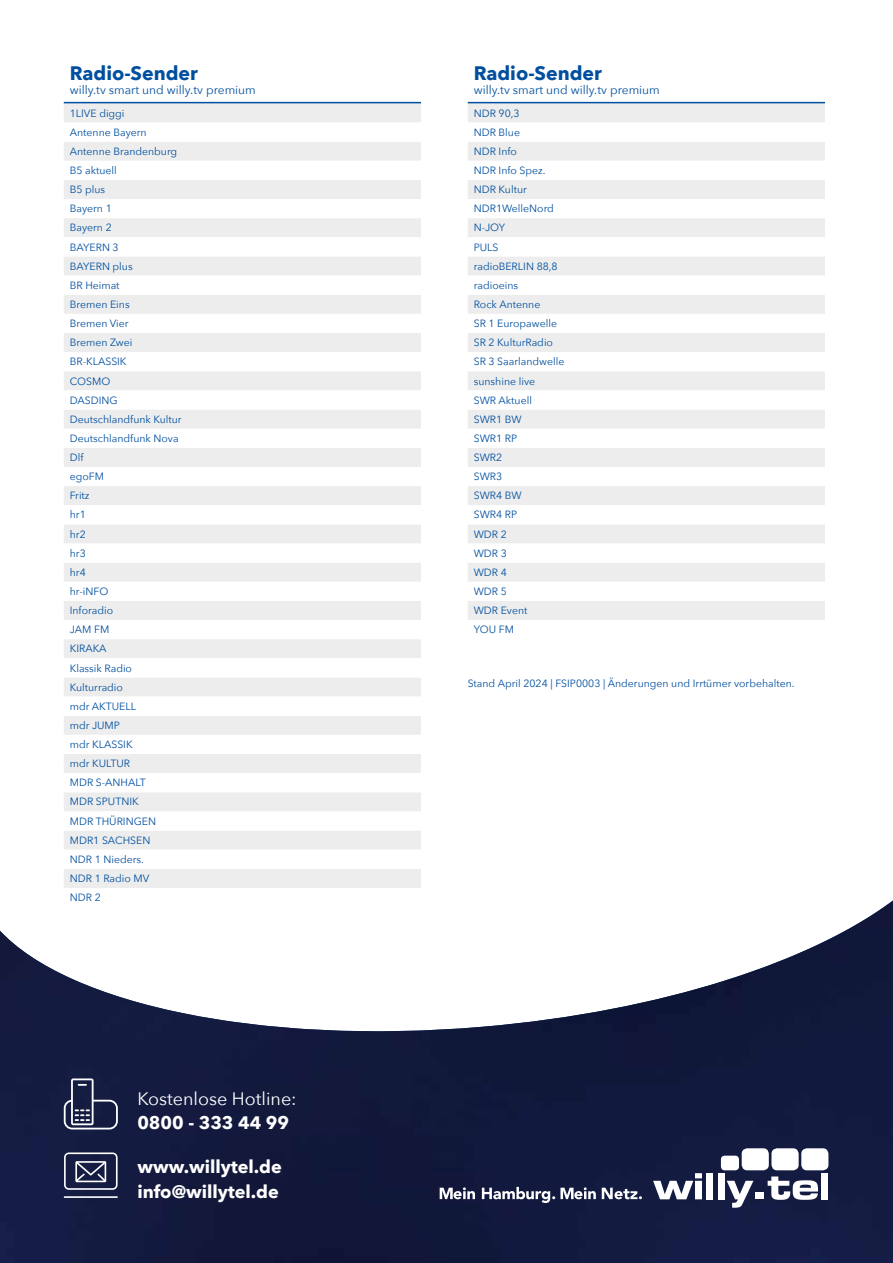
<style>
.page{position:relative;width:893px;height:1263px;background:#fff}
.page>*{position:absolute;margin:0;border:0;box-sizing:border-box;transform-origin:0 0}
.t1{font:700 19.5px "Avenir Next";color:#004f9f}
.t2{font:700 18px/24.6px "Avenir Next";color:#fff}
.t3{font:18px "Avenir Next";color:#fff}
.t4{font:12px "Avenir Next";color:#004f9f}
.t5{font:10.5px/19.2px "Avenir Next";color:#004f9f}
</style>
<div class="page">
<div style="left:64px;top:103px;width:357px;height:19px;background:#ededed"></div>
<svg style="left:64px;top:142px;width:357px;height:746px;fill:#f5f5f5"></svg>
<hr style="left:64px;top:102px;width:357px;height:1px;background:#004f9f">
<div style="left:468px;top:103px;width:357px;height:19px;background:#ededed"></div>
<svg style="left:468px;top:142px;width:357px;height:478px;fill:#efefef"></svg>
<hr style="left:468px;top:102px;width:357px;height:1px;background:#004f9f">
<img style="left:0;top:900px;width:893px;height:363px">
<svg style="left:653px;top:1173px;width:49px;height:26px"></svg>
<div style="left:706px;top:1173px;width:7px;height:26px;background:#fff"></div>
<div style="left:718px;top:1173px;width:7px;height:26px;background:#fff"></div>
<svg style="left:727px;top:1181px;width:26px;height:27px"></svg>
<div style="left:755px;top:1192px;width:9px;height:7px;background:#fff"></div>
<svg style="left:768px;top:1176px;width:50px;height:24px"></svg>
<div style="left:821px;top:1173px;width:7px;height:26px;background:#fff"></div>
<div style="left:721px;top:1156px;width:18px;height:14px;background:#fff;border-radius:4px"></div>
<div style="left:742px;top:1148px;width:27px;height:22px;background:#fff;border-radius:6px"></div>
<div style="left:771px;top:1148px;width:28px;height:22px;background:#fff;border-radius:6px"></div>
<div style="left:801px;top:1148px;width:27px;height:22px;background:#fff;border-radius:6px"></div>
<svg style="left:440px;top:1187px;width:35px;height:12px"></svg>
<svg style="left:482px;top:1187px;width:114px;height:16px"></svg>
<svg style="left:602px;top:1188px;width:40px;height:11px"></svg>
<svg style="left:64px;top:1078px;width:54px;height:51px;background:#404664"></svg>
<hr style="left:64px;top:1196px;width:54px;height:2px;background:#fff">
<svg style="left:64px;top:1152px;width:54px;height:38px;background:#4f5570"></svg>
<h1 class="t1" style="left:70px;top:56px;width:130px">Radio-Sender</h1>
<p class="t4" style="left:70px;top:80px;width:188px">willy.tv smart und willy.tv premium</p>
<p class="t5" style="left:70px;top:103px;width:113px">1LIVE diggi<br>Antenne Bayern<br>Antenne Brandenburg<br>B5 aktuell<br>B5 plus<br>Bayern 1<br>Bayern 2<br>BAYERN 3<br>BAYERN plus<br>BR Heimat<br>Bremen Eins<br>Bremen Vier<br>Bremen Zwei<br>BR-KLASSIK<br>COSMO<br>DASDING<br>Deutschlandfunk Kultur<br>Deutschlandfunk Nova<br>Dlf<br>egoFM<br>Fritz<br>hr1<br>hr2<br>hr3<br>hr4<br>hr-iNFO<br>Inforadio<br>JAM FM<br>KIRAKA<br>Klassik Radio<br>Kulturradio<br>mdr AKTUELL<br>mdr JUMP<br>mdr KLASSIK<br>mdr KULTUR<br>MDR S-ANHALT<br>MDR SPUTNIK<br>MDR THÜRINGEN<br>MDR1 SACHSEN<br>NDR 1 Nieders.<br>NDR 1 Radio MV<br>NDR 2</p>
<h2 class="t3" style="left:137px;top:1083px;width:161px">Kostenlose Hotline:</h2>
<h2 class="t2" style="left:137px;top:1110px;width:153px">0800 - 333 44 99</h2>
<h2 class="t2" style="left:137px;top:1154px;width:146px">www.willytel.de info@willytel.de</h2>
<h1 class="t1" style="left:474px;top:56px;width:130px">Radio-Sender</h1>
<p class="t4" style="left:474px;top:80px;width:188px">willy.tv smart und willy.tv premium</p>
<p class="t5" style="left:474px;top:103px;width:92px">NDR 90,3<br>NDR Blue<br>NDR Info<br>NDR Info Spez.<br>NDR Kultur<br>NDR1WelleNord<br>N-JOY<br>PULS<br>radioBERLIN 88,8 radioeins<br>Rock Antenne<br>SR 1 Europawelle<br>SR 2 KulturRadio<br>SR 3 Saarlandwelle sunshine live<br>SWR Aktuell<br>SWR1 BW<br>SWR1 RP<br>SWR2<br>SWR3<br>SWR4 BW<br>SWR4 RP<br>WDR 2<br>WDR 3<br>WDR 4<br>WDR 5<br>WDR Event<br>YOU FM</p>
<p class="t5" style="left:468px;top:673px;width:328px">Stand April 2024 | FSIP0003 | Änderungen und Irrtümer vorbehalten.</p>
</div>
